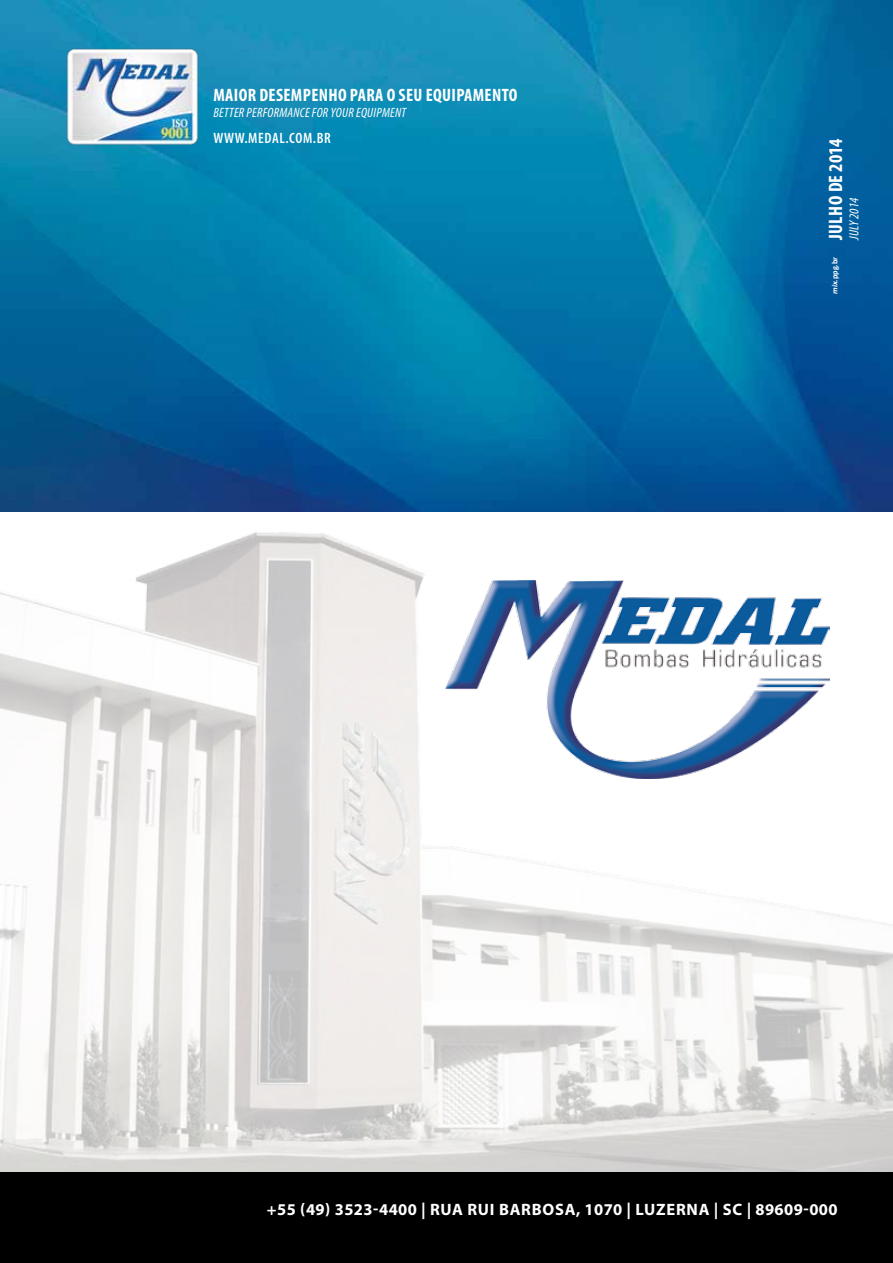
<style>
.page{position:relative;width:893px;height:1263px;background:#fff}
.page>*{position:absolute;margin:0;border:0;box-sizing:border-box;transform-origin:0 0}
.t1{font:700 condensed 19.5px "Myriad Pro";letter-spacing:.01em;color:#fff}
.t2{font:700 condensed 18px "Myriad Pro";letter-spacing:.02em;color:#fff}
.t3{font:700 16.5px "Myriad Pro";letter-spacing:.025em;color:#fff}
.t4{font:600 condensed 15px "Myriad Pro";letter-spacing:.045em;color:#fff}
.t5{font:italic condensed 13.5px "Myriad Pro";letter-spacing:.02em;color:#fff}
.t6{font:700 8.25px "Calibri";color:#fff}
.s1{font-style:italic}
</style>
<div class="page">
<svg style="left:0;top:74px;width:1px;height:67px"></svg>
<img style="left:0;top:472px;width:893px;height:701px">
<img style="left:1px;top:0;width:892px;height:512px">
<div style="left:0;top:1173px;width:893px;height:90px;background:#000"></div>
<img style="left:446px;top:580px;width:383px;height:198px">
<img style="left:65px;top:47px;width:135px;height:101px">
<p class="t2" style="left:213px;top:84px;width:306px">MAIOR DESEMPENHO PARA O SEU EQUIPAMENTO</p>
<p class="t5" style="left:213px;top:105px;width:194px">BETTER PERFORMANCE FOR YOUR EQUIPMENT</p>
<p class="t4" style="left:213px;top:130px;width:44px">WWW.MEDAL</p>
<p class="t4" style="left:285px;top:130px;width:47px">.COM.BR</p>
<p class="t1" style="left:823px;top:240px;width:103px;rotate:-90deg">JULHO DE 2014</p>
<p class="t5" style="left:846px;top:240px;width:43px;rotate:-90deg">july 2014</p>
<p class="t6" style="left:829px;top:294px;width:38px;rotate:-90deg"><span class="s1">mix</span>.ppg.br</p>
<p class="t3" style="left:267px;top:1199px;width:255px">+55 (49) 3523-4400 | RUA RUI BARB</p>
<p class="t3" style="left:542px;top:1199px;width:297px">OSA, 1070 | LUZERNA | SC | 89609-000</p>
</div>
